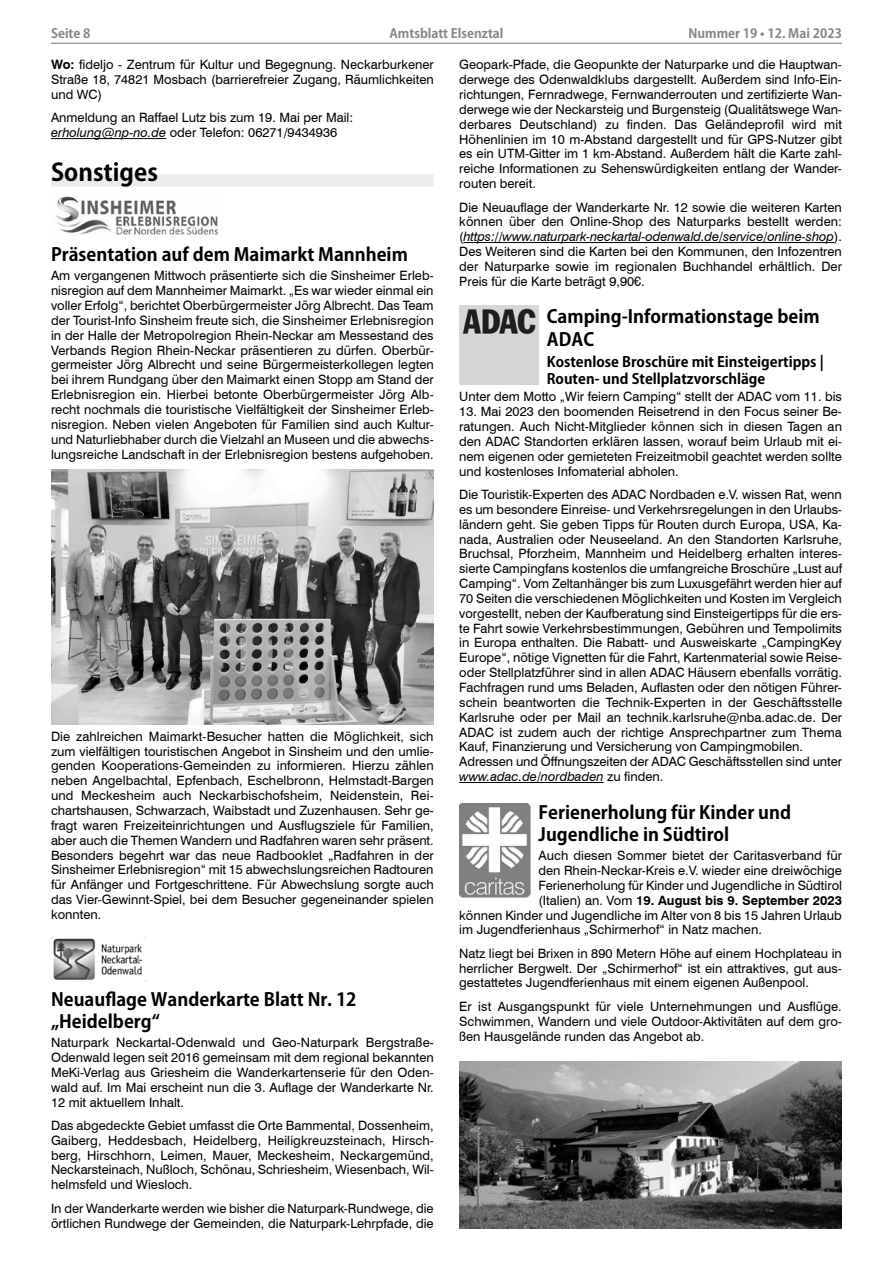
<style>
.page{position:relative;width:893px;height:1263px;background:#fff}
.page>*{position:absolute;margin:0;border:0;box-sizing:border-box;transform-origin:0 0}
.Überschrift_1_Kozuka{font:700 24px "Koz Go Pro";color:#000}
.Überschrift2_Kozuka{font:700 18px/22.5px "Koz Go Pro";color:#000}
.Überschrift_3_Kozuka{font:700 14.25px/17.2px "Koz Go Pro";color:#000}
.Fließtext_8_5{font:12.9px/14.9px "Swiss 721 BT";color:#000;text-align:justify}
.Fließtext_8_5-2{font:700 12.9px "Swiss 721 BT";color:#000}
.t1{font:700 12.75px "Koz Go Pro";color:#878787}
.s1{font-weight:700}
.s2{font-style:italic}
.s3{font-weight:400}
</style>
<div class="page">
<hr style="left:51px;top:43px;width:791px;height:1px;background:#9c9c9c">
<hr style="left:51px;top:138px;width:115px;height:1px;background:#000">
<div style="left:51px;top:175px;width:383px;height:12px;background:#ececec"></div>
<img style="left:56px;top:196px;width:162px;height:39px">
<img style="left:51px;top:469px;width:383px;height:255px">
<img style="left:51px;top:936px;width:96px;height:46px">
<hr style="left:463px;top:242px;width:371px;height:1px;background:#000">
<hr style="left:459px;top:782px;width:145px;height:1px;background:#000">
<img style="left:459px;top:305px;width:80px;height:80px">
<img style="left:459px;top:804px;width:72px;height:93px">
<img style="left:459px;top:1062px;width:383px;height:167px">
<p class="t1" style="left:51px;top:25px;width:41px">Seite 8</p>
<p class="t1" style="left:389px;top:25px;width:116px">Amtsblatt Elsenztal</p>
<p class="t1" style="left:688px;top:25px;width:155px">Nummer 19 • 12. Mai 2023</p>
<p class="Fließtext_8_5" style="left:51px;top:57px;width:384px"><span class="s1">Wo:</span> fideljo - Zentrum für Kultur und Begegnung. Neckarburkener Straße 18, 74821 Mosbach (barrierefreier Zugang, Räumlichkeiten und WC)</p>
<p class="Fließtext_8_5" style="left:51px;top:110px;width:304px">Anmeldung an Raffael Lutz bis zum 19. Mai per Mail:</p>
<p class="Fließtext_8_5" style="left:51px;top:125px;width:288px"><span class="s2">erholung@np-no.de</span> oder Telefon: 06271/9434936</p>
<p class="Überschrift_1_Kozuka" style="left:51px;top:157px;width:108px">Sonstiges</p>
<p class="Fließtext_8_5" style="left:459px;top:57px;width:384px">Geopark-Pfade, die Geopunkte der Naturparke und die Hauptwan&shy;derwege des Odenwaldklubs dargestellt. Außerdem sind Info-Ein&shy;richtungen, Fernradwege, Fernwanderrouten und zertifizierte Wan&shy;derwege wie der Neckarsteig und Burgensteig (Qualitätswege Wan&shy;derbares Deutschland) zu finden. Das Geländeprofil wird mit Höhenlinien im 10 m-Abstand dargestellt und für GPS-Nutzer gibt es ein UTM-Gitter im 1 km-Abstand. Außerdem hält die Karte zahl&shy;reiche Informationen zu Sehenswürdigkeiten entlang der Wander&shy;routen bereit.</p>
<p class="Fließtext_8_5" style="left:459px;top:199px;width:384px">Die Neuauflage der Wanderkarte Nr. 12 sowie die weiteren Karten können über den Online-Shop des Naturparks bestellt werden: (<span class="s2">https://www.naturpark-neckartal-odenwald.de/service/online-shop</span>).<br>Des Weiteren sind die Karten bei den Kommunen, den Infozentren der Naturparke sowie im regionalen Buchhandel erhältlich. Der Preis für die Karte beträgt 9,90€.</p>
<p class="Überschrift2_Kozuka" style="left:547px;top:306px;width:274px">Camping-Informationstage beim<br>ADAC</p>
<p class="Überschrift_3_Kozuka" style="left:547px;top:354px;width:278px">Kostenlose Broschüre mit Einsteigertipps |<br>Routen- und Stellplatzvorschläge</p>
<p class="Fließtext_8_5" style="left:459px;top:389px;width:384px">Unter dem Motto „Wir feiern Camping“ stellt der ADAC vom 11. bis</p>
<p class="Fließtext_8_5" style="left:459px;top:404px;width:384px">13. Mai 2023 den boomenden Reisetrend in den Focus seiner Be&shy;ratungen. Auch Nicht-Mitglieder können sich in diesen Tagen an den ADAC Standorten erklären lassen, worauf beim Urlaub mit ei&shy;nem eigenen oder gemieteten Freizeitmobil geachtet werden sollte und kostenloses Infomaterial abholen.</p>
<p class="Fließtext_8_5" style="left:459px;top:486px;width:384px">Die Touristik-Experten des ADAC Nordbaden e.V. wissen Rat, wenn es um besondere Einreise- und Verkehrsregelungen in den Urlaubs&shy;ländern geht. Sie geben Tipps für Routen durch Europa, USA, Ka&shy;nada, Australien oder Neuseeland. An den Standorten Karlsruhe, Bruchsal, Pforzheim, Mannheim und Heidelberg erhalten interes&shy;sierte Campingfans kostenlos die umfangreiche Broschüre „Lust auf Camping“. Vom Zeltanhänger bis zum Luxusgefährt werden hier auf 70 Seiten die verschiedenen Möglichkeiten und Kosten im Vergleich vorgestellt, neben der Kaufberatung sind Einsteigertipps für die ers&shy;te Fahrt sowie Verkehrsbestimmungen, Gebühren und Tempolimits in Europa enthalten. Die Rabatt- und Ausweiskarte „CampingKey Europe“, nötige Vignetten für die Fahrt, Kartenmaterial sowie Reise&shy;oder Stellplatzführer sind in allen ADAC Häusern ebenfalls vorrätig.</p>
<p class="Fließtext_8_5" style="left:459px;top:679px;width:384px">Fachfragen rund ums Beladen, Auflasten oder den nötigen Führer&shy;schein beantworten die Technik-Experten in der Geschäftsstelle Karlsruhe oder per Mail an technik.karlsruhe@nba.adac.de. Der ADAC ist zudem auch der richtige Ansprechpartner zum Thema Kauf, Finanzierung und Versicherung von Campingmobilen.</p>
<p class="Fließtext_8_5" style="left:459px;top:754px;width:384px">Adressen und Öffnungszeiten der ADAC Geschäftsstellen sind unter <span class="s2">www.adac.de/nordbaden</span> zu finden.</p>
<p class="Überschrift2_Kozuka" style="left:539px;top:802px;width:254px">Ferienerholung für Kinder und<br>Jugendliche in Südtirol</p>
<p class="Fließtext_8_5" style="left:539px;top:848px;width:305px">Auch diesen Sommer bietet der Caritasverband für</p>
<p class="Fließtext_8_5" style="left:539px;top:862px;width:305px">den Rhein-Neckar-Kreis e.V. wieder eine dreiwöchige</p>
<p class="Fließtext_8_5" style="left:539px;top:877px;width:305px">Ferienerholung für Kinder und Jugendliche in Südtirol</p>
<p class="Fließtext_8_5-2" style="left:539px;top:891px;width:305px"><span class="s3">(Italien) an. Vom</span> 19. August bis 9. September 2023</p>
<p class="Fließtext_8_5" style="left:459px;top:907px;width:384px">können Kinder und Jugendliche im Alter von 8 bis 15 Jahren Urlaub</p>
<p class="Fließtext_8_5" style="left:459px;top:922px;width:304px">im Jugendferienhaus „Schirmerhof“ in Natz machen.</p>
<p class="Fließtext_8_5" style="left:459px;top:945px;width:384px">Natz liegt bei Brixen in 890 Metern Höhe auf einem Hochplateau in herrlicher Bergwelt. Der „Schirmerhof“ ist ein attraktives, gut aus&shy;gestattetes Jugendferienhaus mit einem eigenen Außenpool.</p>
<p class="Fließtext_8_5" style="left:459px;top:998px;width:384px">Er ist Ausgangspunkt für viele Unternehmungen und Ausflüge.<br>Schwimmen, Wandern und viele Outdoor-Aktivitäten auf dem gro&shy;ßen Hausgelände runden das Angebot ab.</p>
<p class="Überschrift2_Kozuka" style="left:51px;top:244px;width:358px">Präsentation auf dem Maimarkt Mannheim</p>
<p class="Fließtext_8_5" style="left:51px;top:268px;width:384px">Am vergangenen Mittwoch präsentierte sich die Sinsheimer Erleb&shy;nisregion auf dem Mannheimer Maimarkt. „Es war wieder einmal ein voller Erfolg“, berichtet Oberbürgermeister Jörg Albrecht. Das Team der Tourist-Info Sinsheim freute sich, die Sinsheimer Erlebnisregion in der Halle der Metropolregion Rhein-Neckar am Messestand des Verbands Region Rhein-Neckar präsentieren zu dürfen. Oberbür&shy;germeister Jörg Albrecht und seine Bürgermeisterkollegen legten bei ihrem Rundgang über den Maimarkt einen Stopp am Stand der Erlebnisregion ein. Hierbei betonte Oberbürgermeister Jörg Alb&shy;recht nochmals die touristische Vielfältigkeit der Sinsheimer Erleb&shy;nisregion. Neben vielen Angeboten für Familien sind auch Kultur&shy;und Naturliebhaber durch die Vielzahl an Museen und die abwechs&shy;lungsreiche Landschaft in der Erlebnisregion bestens aufgehoben.</p>
<p class="Fließtext_8_5" style="left:51px;top:728px;width:384px">Die zahlreichen Maimarkt-Besucher hatten die Möglichkeit, sich zum vielfältigen touristischen Angebot in Sinsheim und den umlie&shy;genden Kooperations-Gemeinden zu informieren. Hierzu zählen neben Angelbachtal, Epfenbach, Eschelbronn, Helmstadt-Bargen und Meckesheim auch Neckarbischofsheim, Neidenstein, Rei&shy;chartshausen, Schwarzach, Waibstadt und Zuzenhausen. Sehr ge&shy;fragt waren Freizeiteinrichtungen und Ausflugsziele für Familien, aber auch die Themen Wandern und Radfahren waren sehr präsent.<br>Besonders begehrt war das neue Radbooklet „Radfahren in der Sinsheimer Erlebnisregion“ mit 15 abwechslungsreichen Radtouren für Anfänger und Fortgeschrittene. Für Abwechslung sorgte auch das Vier-Gewinnt-Spiel, bei dem Besucher gegeneinander spielen konnten.</p>
<p class="Überschrift2_Kozuka" style="left:51px;top:989px;width:307px">Neuauflage Wanderkarte Blatt Nr. 12 „Heidelberg“</p>
<p class="Fließtext_8_5" style="left:51px;top:1035px;width:384px">Naturpark Neckartal-Odenwald und Geo-Naturpark Bergstraße-Odenwald legen seit 2016 gemeinsam mit dem regional bekannten MeKi-Verlag aus Griesheim die Wanderkartenserie für den Oden&shy;wald auf. Im Mai erscheint nun die 3. Auflage der Wanderkarte Nr.<br>12 mit aktuellem Inhalt.</p>
<p class="Fließtext_8_5" style="left:51px;top:1117px;width:384px">Das abgedeckte Gebiet umfasst die Orte Bammental, Dossenheim, Gaiberg, Heddesbach, Heidelberg, Heiligkreuzsteinach, Hirsch&shy;berg, Hirschhorn, Leimen, Mauer, Meckesheim, Neckargemünd, Neckarsteinach, Nußloch, Schönau, Schriesheim, Wiesenbach, Wil&shy;helmsfeld und Wiesloch.</p>
<p class="Fließtext_8_5" style="left:51px;top:1200px;width:384px">In der Wanderkarte werden wie bisher die Naturpark-Rundwege, die örtlichen Rundwege der Gemeinden, die Naturpark-Lehrpfade, die</p>
</div>
